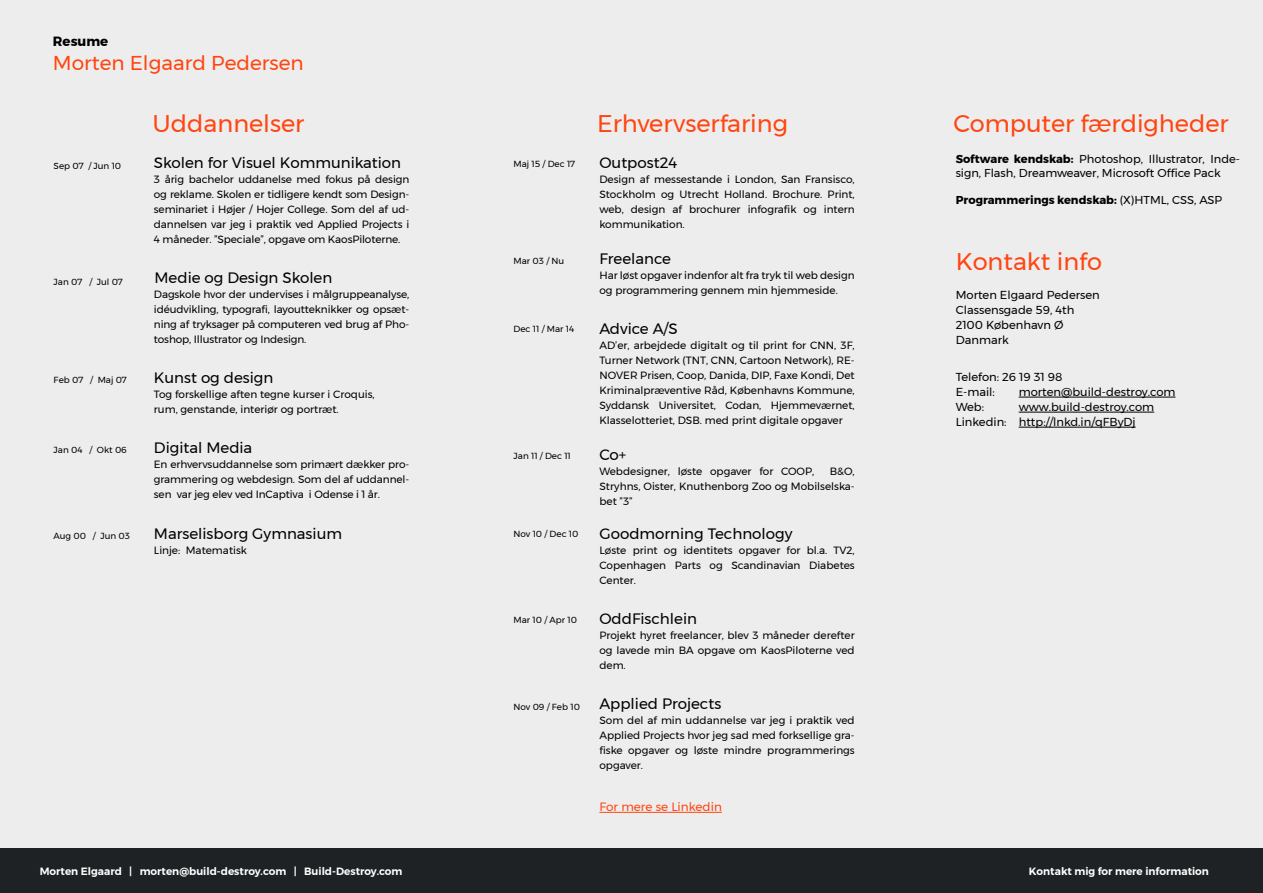
<style>
.page{position:relative;width:1263px;height:893px;background:#eeeded}
.page>*{position:absolute;margin:0;border:0;box-sizing:border-box;transform-origin:0 0}
.t1{font:24px "Montserrat";color:#ff4612}
.t2{font:20.1px "Montserrat";color:#ff4612}
.t3{font:15px "Montserrat";color:#000}
.t4{font:700 13.35px "Montserrat";color:#000}
.t5{font:12px "Montserrat";color:#ff4612}
.t6{font:11.55px/15px "Montserrat";color:#000}
.t7{font:11.4px/13.6px "Montserrat";color:#000}
.t8{font:700 11.4px "Montserrat";color:#000}
.t9{font:10.5px/15px "Montserrat";color:#000;text-align:justify}
.t10{font:600 10.5px "Montserrat";color:#fff}
.t11{font:8.85px "Montserrat";color:#000}
.s1{font-weight:700}
.s2{font-weight:400}
</style>
<div class="page">
<hr style="left:599px;top:812px;width:123px;height:1px;background:#ff4612">
<hr style="left:1019px;top:397px;width:156px;height:1px;background:#000">
<hr style="left:1019px;top:412px;width:135px;height:1px;background:#000">
<hr style="left:1019px;top:427px;width:116px;height:1px;background:#000">
<div style="left:0;top:848px;width:1263px;height:45px;background:#1f2225"></div>
<p class="t4" style="left:53px;top:31px;width:57px">Resume</p>
<h2 class="t2" style="left:53px;top:48px;width:252px">Morten Elgaard Pedersen</h2>
<p class="t11" style="left:54px;top:159px;width:69px">Sep 07 / Jun 10</p>
<p class="t11" style="left:54px;top:275px;width:71px">Jan 07 / Jul 07</p>
<p class="t11" style="left:54px;top:373px;width:75px">Feb 07 / Maj 07</p>
<p class="t11" style="left:54px;top:444px;width:75px">Jan 04 / Okt 06</p>
<p class="t11" style="left:54px;top:529px;width:78px">Aug 00 / Jun 03</p>
<h1 class="t1" style="left:153px;top:105px;width:153px">Uddannelser</h1>
<h3 class="t3" style="left:154px;top:151px;width:249px">Skolen for Visuel Kommunikation</h3>
<p class="t9" style="left:154px;top:171px;width:257px">3 årig bachelor uddanelse med fokus på design og reklame. Skolen er tidligere kendt som Design&shy;seminariet i Højer / Hojer College. Som del af ud&shy;dannelsen var jeg i praktik ved Applied Projects i 4 måneder. ”Speciale”, opgave om KaosPiloterne.</p>
<h3 class="t3" style="left:155px;top:266px;width:179px">Medie og Design Skolen</h3>
<p class="t9" style="left:154px;top:287px;width:257px">Dagskole hvor der undervises i målgruppeanalyse, idéudvikling, typografi, layoutteknikker og opsæt&shy;ning af tryksager på computeren ved brug af Pho&shy;toshop, Illustrator og Indesign.</p>
<h3 class="t3" style="left:154px;top:366px;width:121px">Kunst og design</h3>
<p class="t9" style="left:154px;top:387px;width:222px">Tog forskellige aften tegne kurser i Croquis, rum, genstande, interiør og portræt.</p>
<h3 class="t3" style="left:154px;top:436px;width:100px">Digital Media</h3>
<p class="t9" style="left:154px;top:457px;width:257px">En erhvervsuddannelse som primært dækker pro&shy;grammering og webdesign. Som del af uddannel&shy;sen var jeg elev ved InCaptiva i Odense i 1 år.</p>
<h3 class="t3" style="left:154px;top:522px;width:190px">Marselisborg Gymnasium</h3>
<p class="t9" style="left:154px;top:542px;width:95px">Linje: Matematisk</p>
<p class="t11" style="left:513px;top:157px;width:63px">Maj 15 / Dec 17</p>
<p class="t11" style="left:513px;top:254px;width:52px">Mar 03 / Nu</p>
<p class="t11" style="left:513px;top:322px;width:62px">Dec 11 / Mar 14</p>
<p class="t11" style="left:513px;top:449px;width:59px">Jan 11 / Dec 11</p>
<p class="t11" style="left:513px;top:527px;width:66px">Nov 10 / Dec 10</p>
<p class="t11" style="left:513px;top:613px;width:65px">Mar 10 / Apr 10</p>
<p class="t11" style="left:513px;top:700px;width:68px">Nov 09 / Feb 10</p>
<h1 class="t1" style="left:597px;top:105px;width:192px">Erhvervserfaring</h1>
<h3 class="t3" style="left:599px;top:151px;width:79px">Outpost24</h3>
<p class="t9" style="left:599px;top:171px;width:257px">Design af messestande i London, San Fransisco, Stockholm og Utrecht Holland. Brochure. Print, web, design af brochurer infografik og intern kommunikation.</p>
<h3 class="t3" style="left:599px;top:247px;width:73px">Freelance</h3>
<p class="t9" style="left:599px;top:268px;width:257px">Har løst opgaver indenfor alt fra tryk til web design og programmering gennem min hjemmeside.</p>
<h3 class="t3" style="left:599px;top:317px;width:80px">Advice A/S</h3>
<p class="t9" style="left:599px;top:338px;width:257px">AD’er, arbejdede digitalt og til print for CNN, 3F, Turner Network (TNT, CNN, Cartoon Network), RE-NOVER Prisen, Coop, Danida, DIP, Faxe Kondi, Det Kriminalpræventive Råd, Københavns Kommune, Syddansk Universitet, Codan, Hjemmeværnet, Klasselotteriet, DSB. med print digitale opgaver</p>
<h3 class="t3" style="left:599px;top:443px;width:28px">Co+</h3>
<p class="t9" style="left:599px;top:464px;width:216px">Webdesigner, løste opgaver for COOP,</p>
<p class="t9" style="left:599px;top:464px;width:257px;text-indent:230px">B&amp;O, Stryhns, Oister, Knuthenborg Zoo og Mobilselska&shy;bet ”3”</p>
<h3 class="t3" style="left:599px;top:522px;width:195px">Goodmorning Technology</h3>
<p class="t9" style="left:599px;top:542px;width:257px">Løste print og identitets opgaver for bl.a. TV2, Copenhagen Parts og Scandinavian Diabetes Center.</p>
<h3 class="t3" style="left:599px;top:607px;width:99px">OddFischlein</h3>
<p class="t9" style="left:599px;top:627px;width:257px">Projekt hyret freelancer, blev 3 måneder derefter og lavede min BA opgave om KaosPiloterne ved dem.</p>
<h3 class="t3" style="left:599px;top:692px;width:123px">Applied Projects</h3>
<p class="t9" style="left:599px;top:713px;width:257px">Som del af min uddannelse var jeg i praktik ved Applied Projects hvor jeg sad med forksellige gra&shy;fiske opgaver og løste mindre programmerings opgaver.</p>
<p class="t5" style="left:599px;top:798px;width:124px">For mere se Linkedin</p>
<h1 class="t1" style="left:953px;top:105px;width:277px">Computer færdigheder</h1>
<p class="t7" style="left:956px;top:152px;width:286px"><span class="s1">Software kendskab:</span> Photoshop, Illustrator, Inde&shy;sign, Flash, Dreamweaver, Microsoft Office Pack</p>
<p class="t8" style="left:956px;top:191px;width:268px">Programmerings kendskab: <span class="s2">(X)HTML, CSS, ASP</span></p>
<h1 class="t1" style="left:956px;top:243px;width:148px">Kontakt info</h1>
<p class="t6" style="left:956px;top:287px;width:146px">Morten Elgaard Pedersen<br>Classensgade 59, 4th<br>2100 København Ø<br>Danmark</p>
<p class="t6" style="left:956px;top:369px;width:108px">Telefon: 26 19 31 98<br>E-mail:</p>
<p class="t6" style="left:1019px;top:384px;width:158px">morten@build-destroy.com</p>
<p class="t6" style="left:956px;top:399px;width:30px">Web:</p>
<p class="t6" style="left:956px;top:399px;width:200px;text-indent:63px">www.build-destroy.com<br>Linkedin: http://lnkd.in/qFByDj</p>
<p class="t10" style="left:40px;top:863px;width:364px">Morten Elgaard | morten@build-destroy.com | Build-Destroy.com</p>
<p class="t10" style="left:1029px;top:863px;width:182px">Kontakt mig for mere information</p>
</div>
